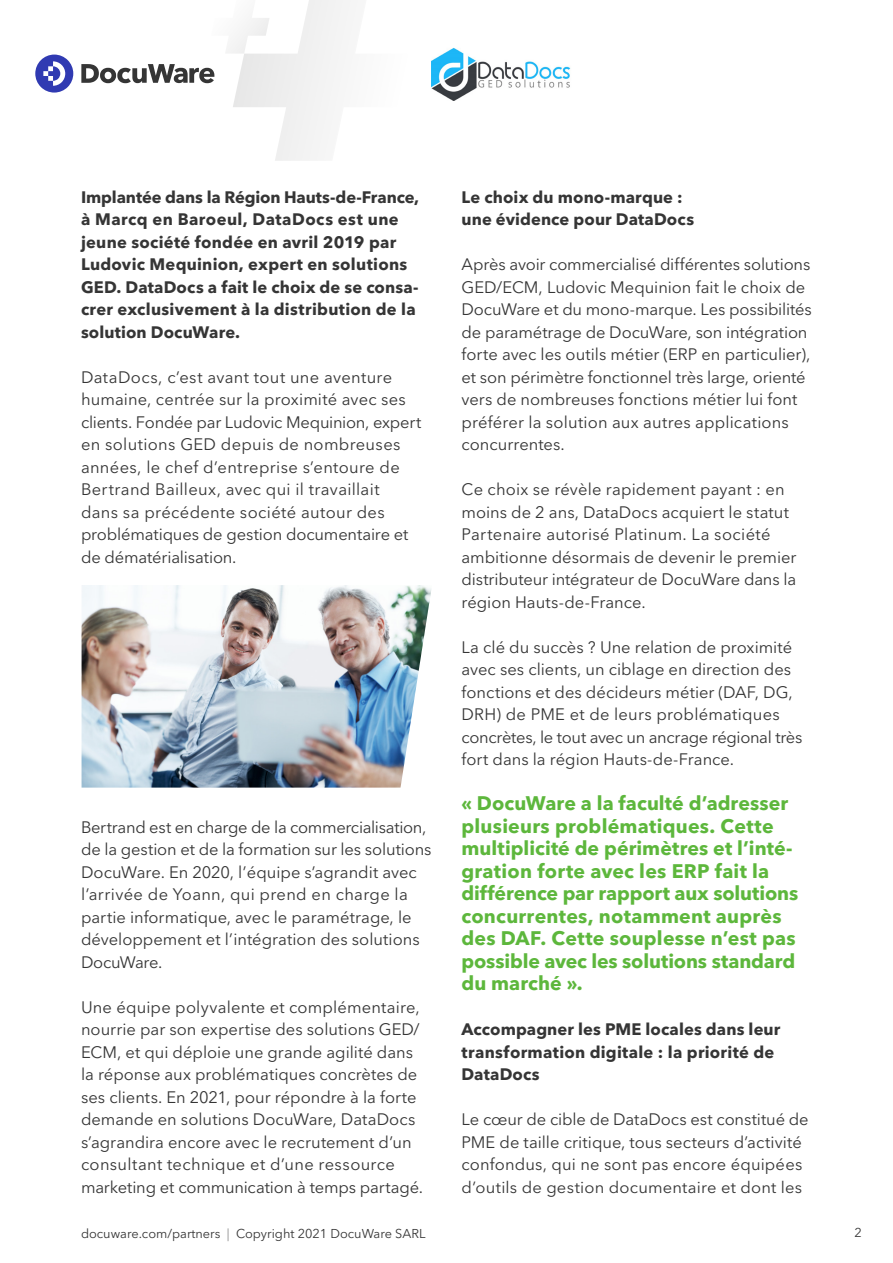
<style>
.page{position:relative;width:893px;height:1263px;background:#fff}
.page>*{position:absolute;margin:0;border:0;box-sizing:border-box;transform-origin:0 0}
.t1{font:700 19.5px/22.5px "Avenir Next LT Pro";letter-spacing:.01em;color:#5db73c}
.t2{font:16.5px/22.5px "Avenir Next LT Pro";color:#353535}
.t3{font:700 16.5px/22.5px "Avenir Next LT Pro";letter-spacing:.01em;color:#353535}
.t4{font:16.2px "Avenir Next LT Pro";letter-spacing:.01em;color:#353535}
.t5{font:12.75px "Avenir Next LT Pro";color:#353535}
.s1{font-weight:100}
</style>
<div class="page">
<svg style="left:35px;top:55px;width:38px;height:38px"></svg>
<svg style="left:81px;top:0;width:270px;height:161px"></svg>
<img style="left:82px;top:585px;width:349px;height:203px">
<img style="left:431px;top:47px;width:140px;height:53px">
<p class="t3" style="left:81px;top:185px;width:340px">Implantée dans la Région Hauts-de-France, à Marcq en Baroeul, DataDocs est une jeune société fondée en avril 2019 par Ludovic Mequinion, expert en solutions GED. DataDocs a fait le choix de se consa&shy;crer exclusivement à la distribution de la solution DocuWare.</p>
<p class="t2" style="left:81px;top:366px;width:342px">DataDocs, c’est avant tout une aventure humaine, centrée sur la proximité avec ses clients. Fondée par Ludovic Mequinion, expert en solutions GED depuis de nombreuses années, le chef d’entreprise s’entoure de Bertrand Bailleux, avec qui il travaillait<br>dans sa précédente société autour des problématiques de gestion documentaire et de dématérialisation.</p>
<p class="t2" style="left:81px;top:816px;width:352px">Bertrand est en charge de la commercialisation, de la gestion et de la formation sur les solutions DocuWare. En 2020, l’équipe s’agrandit avec l’arrivée de Yoann, qui prend en charge la partie informatique, avec le paramétrage, le développement et l’intégration des solutions DocuWare.</p>
<p class="t2" style="left:81px;top:996px;width:344px">Une équipe polyvalente et complémentaire, nourrie par son expertise des solutions GED/ ECM, et qui déploie une grande agilité dans la réponse aux problématiques concrètes de ses clients. En 2021, pour répondre à la forte demande en solutions DocuWare, DataDocs s’agrandira encore avec le recrutement d’un consultant technique et d’une ressource marketing et communication à temps partagé.</p>
<p class="t3" style="left:461px;top:186px;width:234px">Le choix du mono-marque : une évidence pour DataDocs</p>
<p class="t2" style="left:461px;top:253px;width:352px">Après avoir commercialisé différentes solutions GED/ECM, Ludovic Mequinion fait le choix de DocuWare et du mono-marque. Les possibilités de paramétrage de DocuWare, son intégration forte avec les outils métier (ERP en particulier), et son périmètre fonctionnel très large, orienté vers de nombreuses fonctions métier lui font préférer la solution aux autres applications concurrentes.</p>
<p class="t2" style="left:461px;top:478px;width:336px">Ce choix se révèle rapidement payant : en moins de 2 ans, DataDocs acquiert le statut Partenaire autorisé Platinum. La société ambitionne désormais de devenir le premier distributeur intégrateur de DocuWare dans la région Hauts-de-France.</p>
<p class="t2" style="left:461px;top:636px;width:342px">La clé du succès ? Une relation de proximité avec ses clients, un ciblage en direction des fonctions et des décideurs métier (DAF, DG, DRH) de PME et de leurs problématiques concrètes, le tout avec un ancrage régional très fort dans la région Hauts-de-France.</p>
<p class="t1" style="left:461px;top:792px;width:338px">« DocuWare a la faculté d’adresser plusieurs problématiques. Cette multiplicité de périmètres et l’inté&shy;gration forte avec les ERP fait la différence par rapport aux solutions concurrentes, notamment auprès des DAF. Cette souplesse n’est pas possible avec les solutions standard du marché ».</p>
<p class="t3" style="left:461px;top:1018px;width:320px">Accompagner les PME locales dans leur transformation digitale : la priorité de<br>DataDocs</p>
<p class="t2" style="left:461px;top:1108px;width:349px">Le cœur de cible de DataDocs est constitué de<br>PME de taille critique, tous secteurs d’activité confondus, qui ne sont pas encore équipées</p>
<p class="t4" style="left:461px;top:1177px;width:342px">d’outils de gestion documentaire et dont les</p>
<p class="t5" style="left:81px;top:1226px;width:346px">docuware.com/partners <span class="s1">|</span> Copyright 2021 DocuWare SARL</p>
<p class="t5" style="left:855px;top:1225px;width:9px">2</p>
</div>
